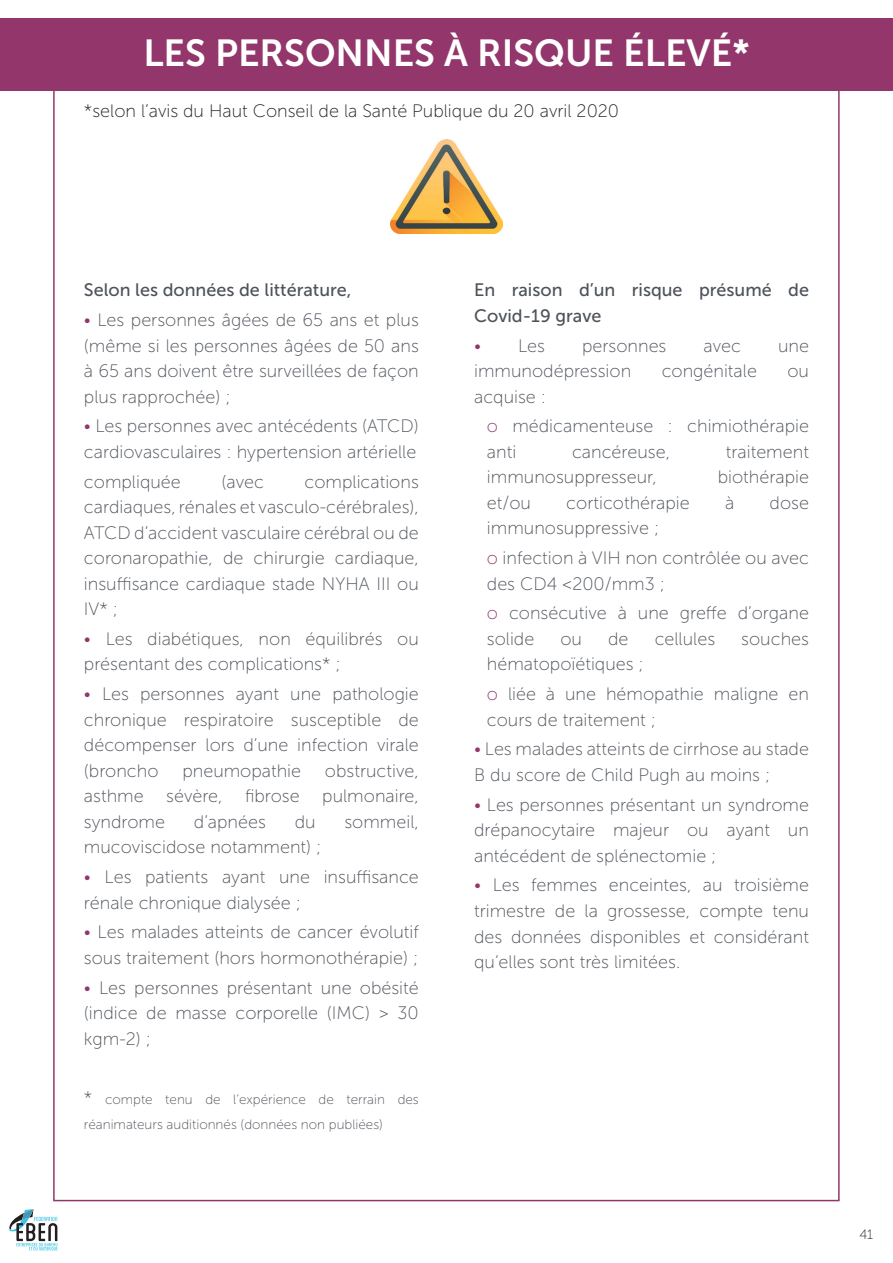
<style>
.page{position:relative;width:893px;height:1263px;background:#fff}
.page>*{position:absolute;margin:0;border:0;box-sizing:border-box;transform-origin:0 0}
.t1{font:37.5px "Museo Sans 700";color:#fff}
.t2{font:18px/25.5px "Museo Sans 100";color:#4e535a}
.t3{font:18px/25.5px "Museo Sans 500";color:#4e535a}
.t4{font:18px "Museo Sans 100";color:#231f20}
.t5{font:13.5px/25.5px "Museo Sans 100";color:#4e535a}
.t6{font:13.5px "Museo Sans 100";color:#231f20}
.s1{color:#93366b}
.s2{font-size:18px}
</style>
<div class="page">
<div style="left:0;top:18px;width:893px;height:72px;background:#93366b"></div>
<img style="left:391px;top:140px;width:111px;height:93px">
<svg style="left:9px;top:1209px;width:48px;height:42px"></svg>
<h1 class="t1" style="left:143px;top:32px;width:608px">LES PERSONNES À RISQUE ÉLEVÉ*</h1>
<p class="t4" style="left:84px;top:101px;width:537px">*selon l’avis du Haut Conseil de la Santé Publique du 20 avril 2020</p>
<p class="t3" style="left:84px;top:277px;width:269px">Selon les données de littérature,</p>
<p class="t2" style="left:84px;top:307px;width:336px;text-align:justify"><span class="s1">•</span> Les personnes âgées de 65 ans et plus (même si les personnes âgées de 50 ans à 65 ans doivent être surveillées de façon plus rapprochée) ;</p>
<p class="t2" style="left:84px;top:414px;width:336px"><span class="s1">•</span> Les personnes avec antécédents (ATCD) cardiovasculaires : hypertension artérielle</p>
<p class="t2" style="left:84px;top:469px;width:98px">compliquée</p>
<p class="t2" style="left:221px;top:469px;width:44px">(avec</p>
<p class="t2" style="left:84px;top:469px;width:336px;text-align:justify;text-indent:221px">complications cardiaques, rénales et vasculo-cérébrales), ATCD d’accident vasculaire cérébral ou de coronaropathie, de chirurgie cardiaque, insuffisance cardiaque stade NYHA III ou IV* ;</p>
<p class="t2" style="left:84px;top:626px;width:336px"><span class="s1">•</span> Les diabétiques, non équilibrés ou présentant des complications* ;</p>
<p class="t2" style="left:84px;top:681px;width:336px;text-align:justify"><span class="s1">•</span> Les personnes ayant une pathologie chronique respiratoire susceptible de décompenser lors d’une infection virale (broncho</p>
<p class="t2" style="left:182px;top:758px;width:120px">pneumopathie</p>
<p class="t2" style="left:325px;top:758px;width:95px">obstructive,</p>
<p class="t2" style="left:84px;top:783px;width:61px">asthme</p>
<p class="t2" style="left:166px;top:783px;width:58px">sévère,</p>
<p class="t2" style="left:245px;top:783px;width:175px">fibrose pulmonaire,</p>
<p class="t2" style="left:84px;top:809px;width:83px">syndrome</p>
<p class="t2" style="left:194px;top:809px;width:73px">d’apnées</p>
<p class="t2" style="left:295px;top:809px;width:22px">du</p>
<p class="t2" style="left:344px;top:809px;width:76px">sommeil,</p>
<p class="t2" style="left:84px;top:834px;width:239px">mucoviscidose notamment) ;</p>
<p class="t2" style="left:84px;top:864px;width:336px"><span class="s1">•</span> Les patients ayant une insuffisance rénale chronique dialysée ;</p>
<p class="t2" style="left:84px;top:919px;width:336px"><span class="s1">•</span> Les malades atteints de cancer évolutif sous traitement (hors hormonothérapie) ;</p>
<p class="t2" style="left:84px;top:975px;width:336px;text-align:justify"><span class="s1">•</span> Les personnes présentant une obésité (indice de masse corporelle (IMC) &gt; 30 kgm-2) ;</p>
<p class="t5" style="left:84px;top:1087px;width:336px"><span class="s2">*</span> compte tenu de l’expérience de terrain des réanimateurs auditionnés (données non publiées)</p>
<p class="t3" style="left:474px;top:277px;width:336px">En raison d’un risque présumé de<br>Covid-19 grave</p>
<p class="t2" style="left:474px;top:333px;width:72px"><span class="s1">•</span> Les</p>
<p class="t2" style="left:582px;top:333px;width:86px">personnes</p>
<p class="t2" style="left:703px;top:333px;width:39px">avec</p>
<p class="t2" style="left:778px;top:333px;width:32px">une</p>
<p class="t2" style="left:474px;top:358px;width:159px">immunodépression</p>
<p class="t2" style="left:662px;top:358px;width:97px">congénitale</p>
<p class="t2" style="left:787px;top:358px;width:23px">ou</p>
<p class="t2" style="left:487px;top:382px;width:324px;line-height:29.7px;text-indent:-13px">acquise :<br><span class="s1">o</span> médicamenteuse : chimiothérapie</p>
<p class="t2" style="left:487px;top:439px;width:31px">anti</p>
<p class="t2" style="left:572px;top:439px;width:99px">cancéreuse,</p>
<p class="t2" style="left:726px;top:439px;width:85px">traitement</p>
<p class="t2" style="left:487px;top:465px;width:172px">immunosuppresseur,</p>
<p class="t2" style="left:718px;top:465px;width:93px">biothérapie</p>
<p class="t2" style="left:487px;top:490px;width:46px">et/ou</p>
<p class="t2" style="left:566px;top:490px;width:125px">corticothérapie</p>
<p class="t2" style="left:725px;top:490px;width:11px">à</p>
<p class="t2" style="left:770px;top:490px;width:41px">dose</p>
<p class="t2" style="left:487px;top:513px;width:324px;line-height:29.7px">immunosuppressive ;<br><span class="s1">o</span> infection à VIH non contrôlée ou avec</p>
<p class="t2" style="left:487px;top:569px;width:324px;line-height:29.7px">des CD4 &lt;200/mm3 ;<br><span class="s1">o</span> consécutive à une greffe d’organe</p>
<p class="t2" style="left:487px;top:626px;width:49px">solide</p>
<p class="t2" style="left:560px;top:626px;width:23px">ou</p>
<p class="t2" style="left:608px;top:626px;width:22px">de</p>
<p class="t2" style="left:655px;top:626px;width:62px">cellules</p>
<p class="t2" style="left:741px;top:626px;width:69px">souches</p>
<p class="t2" style="left:487px;top:650px;width:324px;line-height:29.7px">hématopoïétiques ;<br><span class="s1">o</span> liée à une hémopathie maligne en</p>
<p class="t2" style="left:487px;top:707px;width:171px">cours de traitement ;</p>
<p class="t2" style="left:474px;top:737px;width:336px"><span class="s1">•</span> Les malades atteints de cirrhose au stade<br>B du score de Child Pugh au moins ;</p>
<p class="t2" style="left:474px;top:792px;width:336px;text-align:justify"><span class="s1">•</span> Les personnes présentant un syndrome drépanocytaire majeur ou ayant un antécédent de splénectomie ;</p>
<p class="t2" style="left:474px;top:873px;width:336px;text-align:justify"><span class="s1">•</span> Les femmes enceintes, au troisième trimestre de la grossesse, compte tenu des données disponibles et considérant qu’elles sont très limitées.</p>
<p class="t6" style="left:859px;top:1227px;width:15px">41</p>
</div>
